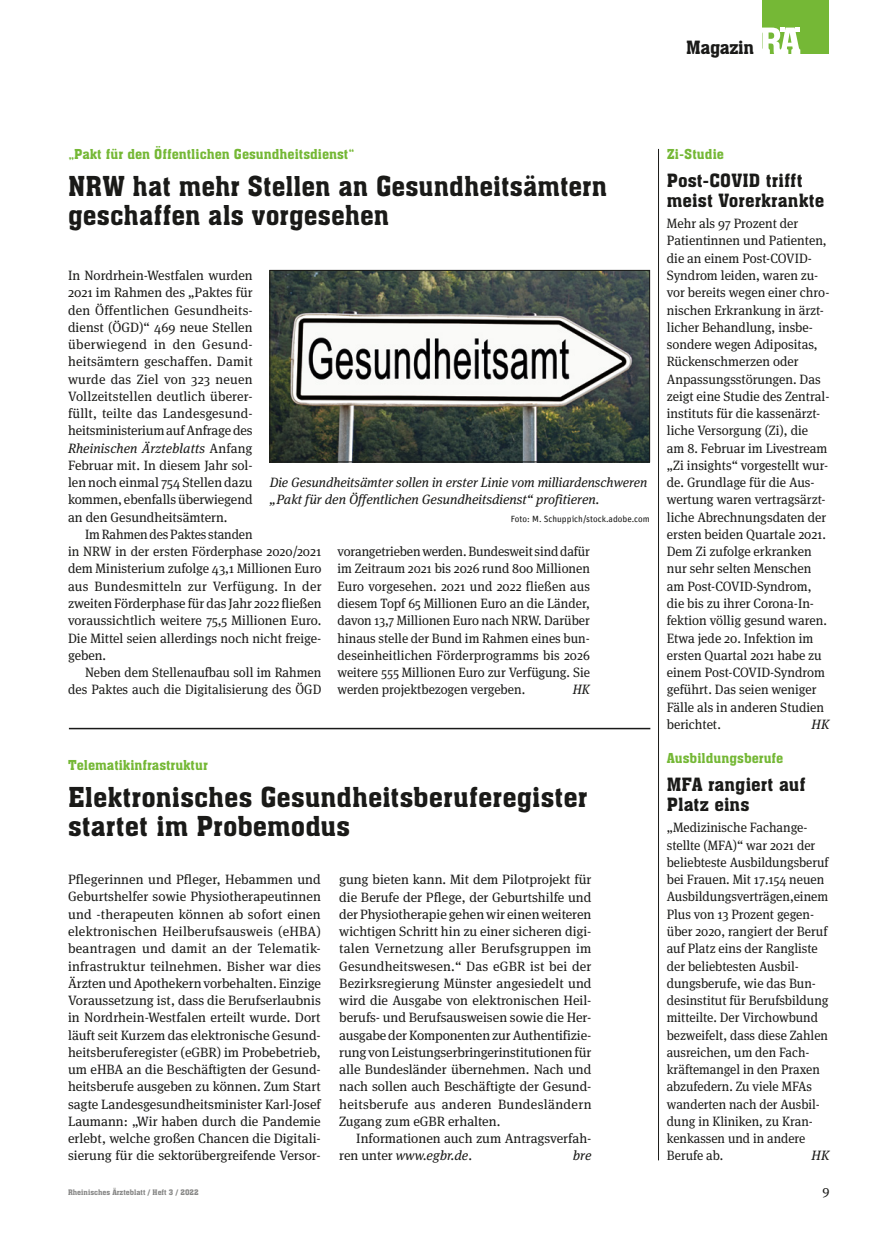
<style>
.page{position:relative;width:872px;height:1234px;background:#fff}
.page>*{position:absolute;margin:0;border:0;box-sizing:border-box;transform-origin:0 0}
.t1{font:27px/28.5px "Aachen BT";letter-spacing:.005em;color:#1a1a18;scale:.96 1}
.t2{font:27px/28.5px "Aachen BT";letter-spacing:.005em;color:#1a1a18}
.t3{font:18px/19.5px "Aachen BT";letter-spacing:.005em;color:#1a1a18}
.t4{font:18px "Aachen BT";letter-spacing:-.02em;color:#1a1a18}
.t5{font:13.5px/17.2px "Meta Serif OT";color:#1a1a18}
.t6{font:13.5px/17.2px "Meta Serif OT";color:#1a1a18;scale:.96 1}
.t7{font:italic 13.5px/17.2px "Meta Serif OT";color:#1a1a18}
.t8{font:13.5px "Aachen BT";color:#75b836}
.t9{font:italic 13.5px "Meta Serif OT";color:#1a1a18;scale:.96 1}
.t10{font:9px "Unit";color:#1a1a18}
.t11{font:7.5px "Aachen BT";color:#878786}
.s1{font-style:italic}
</style>
<div class="page">
<div style="left:762px;top:0;width:67px;height:54px;background:#75b836"></div>
<svg style="left:762px;top:28px;width:38px;height:26px"></svg>
<hr style="left:658px;top:149px;width:1px;height:1011px;background:#1a1a18">
<hr style="left:69px;top:727px;width:581px;height:2px;background:#1a1a18">
<img style="left:272px;top:272px;width:376px;height:188px">
<div style="left:270px;top:270px;width:380px;height:192px;border:1px solid #1a1a18"></div>
<h2 class="t4" style="left:686px;top:36px;width:69px">Magazin</h2>
<p class="t8" style="left:68px;top:146px;width:288px">„Pakt für den Öffentlichen Gesundheitsdienst“</p>
<h1 class="t1" style="left:68px;top:171px;width:563px">NRW hat mehr Stellen an Gesundheitsämtern geschaffen als vorgesehen</h1>
<p class="t5" style="left:68px;top:266px;width:186px;text-align:justify">In Nordrhein-Westfalen wurden 2021 im Rahmen des „Paktes für den Öffentlichen Gesundheits&shy;dienst (ÖGD)“ 469 neue Stellen überwiegend in den Gesund&shy;heitsämtern geschaffen. Damit wurde das Ziel von 323 neuen Vollzeitstellen deutlich überer&shy;füllt, teilte das Landesgesund&shy;heitsministerium auf Anfrage des <span class="s1">Rheinischen Ärzteblatts</span> Anfang Februar mit. In diesem Jahr sol&shy;len noch einmal 754 Stellen dazu kommen, ebenfalls überwiegend an den Gesundheitsämtern.</p>
<p class="t6" style="left:68px;top:525px;width:265px;text-indent:17px">Im Rahmen des Paktes standen<br>in NRW in der ersten Förderphase 2020/2021 dem Ministerium zufolge 43,1 Millionen Euro aus Bundesmitteln zur Verfügung. In der zweiten Förderphase für das Jahr 2022 fließen voraussichtlich weitere 75,5 Millionen Euro.<br>Die Mittel seien allerdings noch nicht freige&shy;geben.</p>
<p class="t6" style="left:68px;top:663px;width:265px;text-align:right">Neben dem Stellenaufbau soll im Rahmen des Paktes auch die Digitalisierung des ÖGD</p>
<p class="t7" style="left:270px;top:473px;width:379px">Die Gesundheitsämter sollen in erster Linie vom milliardenschweren „Pakt für den Öffentlichen Gesundheitsdienst“ profitieren.</p>
<p class="t10" style="left:511px;top:513px;width:140px">Foto: M. Schuppich/stock.adobe.com</p>
<p class="t6" style="left:337px;top:542px;width:264px;text-align:justify">vorangetrieben werden. Bundesweit sind dafür im Zeitraum 2021 bis 2026 rund 800 Millionen Euro vorgesehen. 2021 und 2022 fließen aus diesem Topf 65 Millionen Euro an die Länder, davon 13,7 Millionen Euro nach NRW. Darüber hinaus stelle der Bund im Rahmen eines bun&shy;deseinheitlichen Förderprogramms bis 2026 weitere 555 Millionen Euro zur Verfügung. Sie werden projektbezogen vergeben.</p>
<p class="t9" style="left:573px;top:681px;width:19px">HK</p>
<p class="t8" style="left:68px;top:756px;width:141px">Telematikinfrastruktur</p>
<h1 class="t2" style="left:68px;top:782px;width:520px">Elektronisches Gesundheitsberuferegister startet im Probemodus</h1>
<p class="t5" style="left:68px;top:870px;width:254px">Pflegerinnen und Pfleger, Hebammen und Geburtshelfer sowie Physiotherapeutinnen und -therapeuten können ab sofort einen elektronischen Heilberufsausweis (eHBA) beantragen und damit an der Telematik&shy;infrastruktur teilnehmen. Bisher war dies Ärzten und Apothekern vorbehalten. Einzige Voraussetzung ist, dass die Berufserlaubnis in Nordrhein-Westfalen erteilt wurde. Dort läuft seit Kurzem das elektronische Gesund&shy;heitsberuferegister (eGBR) im Probebetrieb, um eHBA an die Beschäftigten der Gesund&shy;heitsberufe ausgeben zu können. Zum Start sagte Landesgesundheitsminister Karl-Josef Laumann: „Wir haben durch die Pandemie erlebt, welche großen Chancen die Digitali&shy;sierung für die sektorübergreifende Versor-</p>
<p class="t5" style="left:339px;top:870px;width:254px;text-align:justify">gung bieten kann. Mit dem Pilotprojekt für die Berufe der Pflege, der Geburtshilfe und der Physiotherapie gehen wir einen weiteren wichtigen Schritt hin zu einer sicheren digi&shy;talen Vernetzung aller Berufsgruppen im Gesundheitswesen.“ Das eGBR ist bei der Bezirksregierung Münster angesiedelt und wird die Ausgabe von elektronischen Heil&shy;berufs- und Berufsausweisen sowie die Her&shy;ausgabe der Komponenten zur Authentifizie&shy;rung von Leistungserbringerinstitutionen für alle Bundesländer übernehmen. Nach und nach sollen auch Beschäftigte der Gesund&shy;heitsberufe aus anderen Bundesländern Zugang zum eGBR erhalten.</p>
<p class="t5" style="left:339px;top:1129px;width:254px;text-indent:17px">Informationen auch zum Antragsverfah&shy;ren unter <span class="s1">www.egbr.de</span>.</p>
<p class="t7" style="left:573px;top:1146px;width:20px">bre</p>
<p class="t8" style="left:667px;top:145px;width:59px">Zi-Studie</p>
<h2 class="t3" style="left:667px;top:170px;width:159px">Post-COVID trifft meist Vorerkrankte</h2>
<p class="t5" style="left:667px;top:215px;width:164px">Mehr als 97 Prozent der<br>Patientinnen und Patienten, die an einem Post-COVID-<br>Syndrom leiden, waren zu&shy;vor bereits wegen einer chro&shy;nischen Erkrankung in ärzt&shy;licher Behandlung, insbe&shy;sondere wegen Adipositas,<br>Rückenschmerzen oder<br>Anpassungsstörungen. Das zeigt eine Studie des Zentral&shy;instituts für die kassenärzt&shy;liche Versorgung (Zi), die<br>am 8. Februar im Livestream „Zi insights“ vorgestellt wur&shy;de. Grundlage für die Aus&shy;wertung waren vertragsärzt&shy;liche Abrechnungsdaten der ersten beiden Quartale 2021.<br>Dem Zi zufolge erkranken nur sehr selten Menschen am Post-COVID-Syndrom, die bis zu ihrer Corona-In&shy;fektion völlig gesund waren.<br>Etwa jede 20. Infektion im ersten Quartal 2021 habe zu einem Post-COVID-Syndrom geführt. Das seien weniger<br>Fälle als in anderen Studien berichtet.</p>
<p class="t7" style="left:811px;top:715px;width:19px">HK</p>
<p class="t8" style="left:667px;top:749px;width:118px">Ausbildungsberufe</p>
<h2 class="t3" style="left:667px;top:774px;width:140px">MFA rangiert auf<br>Platz eins</h2>
<p class="t6" style="left:667px;top:818px;width:170px">„Medizinische Fachange&shy;stellte (MFA)“ war 2021 der beliebteste Ausbildungsberuf bei Frauen. Mit 17.154 neuen<br>Ausbildungsverträgen,einem<br>Plus von 13 Prozent gegen&shy;über 2020, rangiert der Beruf auf Platz eins der Rangliste der beliebtesten Ausbil&shy;dungsberufe, wie das Bun&shy;desinstitut für Berufsbildung mitteilte. Der Virchowbund bezweifelt, dass diese Zahlen ausreichen, um den Fach&shy;kräftemangel in den Praxen abzufedern. Zu viele MFAs wanderten nach der Ausbil&shy;dung in Kliniken, zu Kran&shy;kenkassen und in andere<br>Berufe ab.</p>
<p class="t7" style="left:811px;top:1146px;width:19px">HK</p>
<p class="t11" style="left:68px;top:1187px;width:132px">Rheinisches Ärzteblatt / Heft 3 / 2022</p>
<p class="t5" style="left:822px;top:1181px;width:9px">9</p>
</div>
